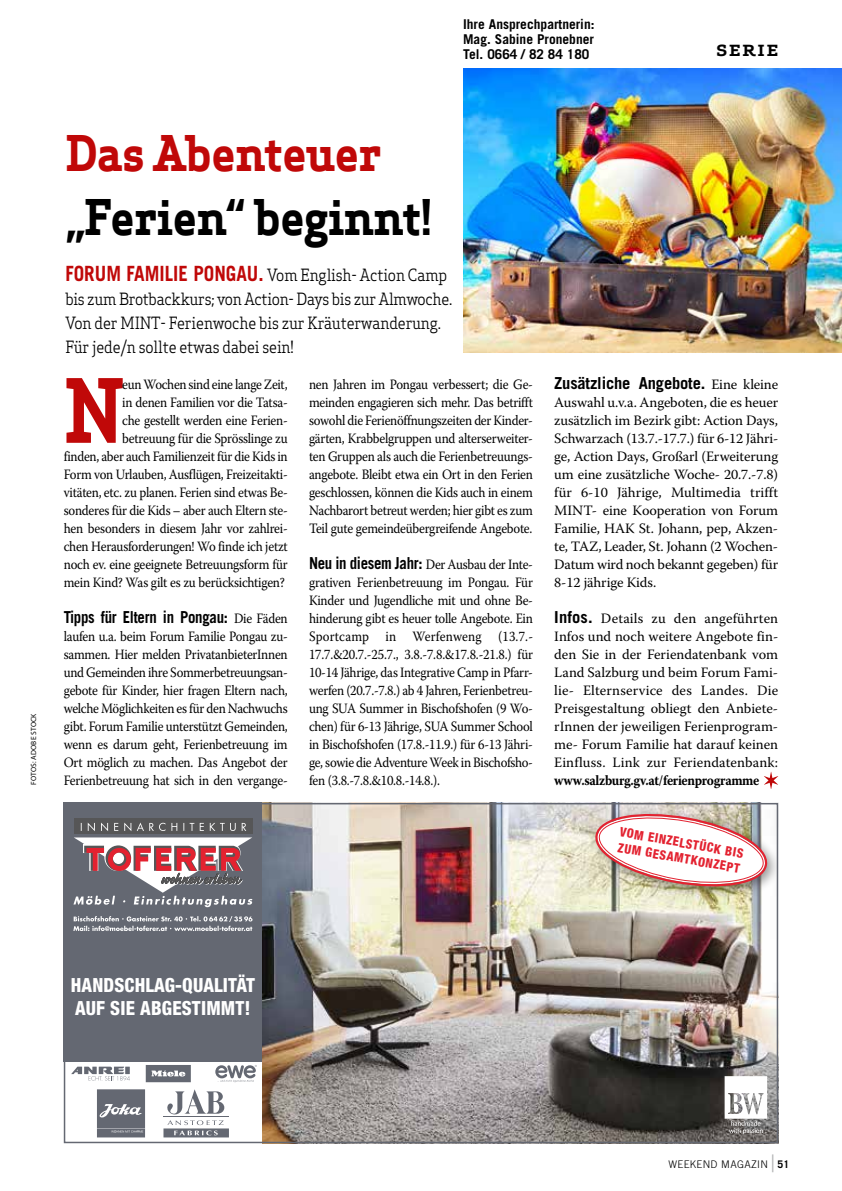
<style>
.page{position:relative;width:842px;height:1191px;background:#fff}
.page>*{position:absolute;margin:0;border:0;box-sizing:border-box;transform-origin:0 0}
.t1{font:700 86.25px "Apex Serif";color:#c00808;scale:.9 1}
.t2{font:700 48px "Apex Serif";letter-spacing:-.01em;color:#000;scale:.95 1}
.t3{font:700 48px "Apex Serif";letter-spacing:-.01em;color:#c00808;scale:.95 1}
.t4{font:700 24px "Trade Gothic LT Std";color:#b1b2b3;scale:.4 1}
.t5{font:800 condensed 19.5px/23.4px "Helvetica Neue LT Pro";letter-spacing:.01em;color:#fff;scale:.95 1}
.t6{font:16.5px/24px "Apex Serif";letter-spacing:-.01em;color:#000;scale:.9 1}
.t7{font:700 16.5px "Trade Gothic LT Std";letter-spacing:-.015em;color:#000;scale:.9 1}
.t8{font:700 16.5px "Trade Gothic LT Std";letter-spacing:-.015em;color:#000}
.t9{font:700 15px "Apex Serif";letter-spacing:.1em;color:#000;scale:1.2 1}
.t10{font:14.25px/18px "Warnock Pro";letter-spacing:-.02em;color:#000;text-align:justify;scale:.9 1}
.t11{font:14.25px/18px "Warnock Pro";letter-spacing:-.02em;color:#000;text-align:justify}
.t12{font:700 14.25px "Warnock Pro";letter-spacing:-.03em;color:#000;scale:.91 1}
.t13{font:700 13.5px/15px "Trade Gothic LT Std";color:#000;text-align:justify}
.t14{font:800 condensed 12.9px/15.6px "Helvetica Neue LT Pro";color:#e32230;scale:.95 1}
.t15{font:300 10.5px "Trade Gothic LT Std";letter-spacing:.03em;color:#000}
.t16{font:700 10.5px "Trade Gothic LT Std";color:#000}
.t17{font:7.5px "Myriad Pro";letter-spacing:.02em;color:#000}
.s1{font-family:"Trade Gothic LT Std";font-weight:700;font-size:21px;color:#c00808}
.s2{font-family:"Warnock Pro";font-weight:400;font-size:14.25px}
.s3{font-family:"Trade Gothic LT Std";font-weight:700;font-size:16.5px}
</style>
<div class="page">
<img style="left:262px;top:806px;width:513px;height:334px">
<div style="left:64px;top:803px;width:198px;height:259px;background:#646872"></div>
<div style="left:74px;top:819px;width:178px;height:15px;background:#565657"></div>
<svg style="left:81px;top:822px;width:155px;height:9px"></svg>
<svg style="left:242px;top:823px;width:4px;height:8px"></svg>
<svg style="left:73px;top:916px;width:179px;height:15px"></svg>
<svg style="left:73px;top:837px;width:179px;height:70px"></svg>
<div style="left:590px;top:808px;width:188px;height:93px;background:#000;opacity:.4"></div>
<img style="left:591px;top:807px;width:180px;height:83px">
<svg style="left:215px;top:1065px;width:42px;height:17px"></svg>
<svg style="left:71px;top:1066px;width:59px;height:15px"></svg>
<svg style="left:97px;top:1089px;width:48px;height:48px"></svg>
<hr style="left:163px;top:1116px;width:66px;height:1px;background:#646872">
<svg style="left:167px;top:1089px;width:57px;height:25px"></svg>
<svg style="left:163px;top:1120px;width:66px;height:17px"></svg>
<svg style="left:146px;top:1065px;width:45px;height:17px"></svg>
<svg style="left:725px;top:1076px;width:42px;height:58px"></svg>
<div style="left:64px;top:803px;width:714px;height:340px;border:2px solid #646872"></div>
<svg style="left:764px;top:771px;width:14px;height:18px"></svg>
<img style="left:463px;top:68px;width:379px;height:285px">
<p class="t13" style="left:463px;top:17px;width:133px">Ihre Ansprechpartnerin:<br>Mag. Sabine Pronebner Tel. 0664 / 82 84 180</p>
<p class="t9" style="left:716px;top:41px;width:53px">SERIE</p>
<p class="t17" style="left:29px;top:785px;width:73px;rotate:-90deg">FOTOS: ADOBE STOCK</p>
<h2 class="t3" style="left:65px;top:122px;width:335px">Das Abenteuer</h2>
<h2 class="t2" style="left:65px;top:187px;width:387px">„Ferien“ beginnt!</h2>
<p class="t6" style="left:65px;top:262px;width:431px"><span class="s1">FORUM FAMILIE PONGAU.</span> Vom English- Action Camp bis zum Brotbackkurs; von Action- Days bis zur Almwoche.<br>Von der MINT- Ferienwoche bis zur Kräuterwanderung.<br>Für jede/n sollte etwas dabei sein!</p>
<h1 class="t1" style="left:64px;top:355px;width:68px">N</h1>
<p class="t10" style="left:64px;top:375px;width:250px;text-align:right">eun Wochen sind eine lange Zeit,<br>in denen Familien vor die Tatsa-<br>che gestellt werden eine Ferien-<br>betreuung für die Sprösslinge zu<br>finden, aber auch Familienzeit für die Kids in Form von Urlauben, Ausflügen, Freizeitakti&shy;vitäten, etc. zu planen. Ferien sind etwas Be&shy;sonderes für die Kids – aber auch Eltern ste&shy;hen besonders in diesem Jahr vor zahlrei&shy;chen Herausforderungen! Wo finde ich jetzt noch ev. eine geeignete Betreuungsform für mein Kind? Was gilt es zu berücksichtigen?</p>
<p class="t7" style="left:64px;top:607px;width:250px">Tipps für Eltern in Pongau: <span class="s2">Die Fäden</span></p>
<p class="t10" style="left:64px;top:627px;width:250px">laufen u.a. beim Forum Familie Pongau zu&shy;sammen. Hier melden PrivatanbieterInnen und Gemeinden ihre Sommerbetreuungsan&shy;gebote für Kinder, hier fragen Eltern nach, welche Möglichkeiten es für den Nachwuchs gibt. Forum Familie unterstützt Gemeinden, wenn es darum geht, Ferienbetreuung im Ort möglich zu machen. Das Angebot der Ferienbetreuung hat sich in den vergange-</p>
<p class="t10" style="left:309px;top:375px;width:250px">nen Jahren im Pongau verbessert; die Ge&shy;meinden engagieren sich mehr. Das betrifft sowohl die Ferienöffnungszeiten der Kinder&shy;gärten, Krabbelgruppen und alterserweiter&shy;ten Gruppen als auch die Ferienbetreuungs&shy;angebote. Bleibt etwa ein Ort in den Ferien geschlossen, können die Kids auch in einem Nachbarort betreut werden; hier gibt es zum Teil gute gemeindeübergreifende Angebote.</p>
<p class="t10" style="left:309px;top:555px;width:250px"><span class="s3">Neu in diesem Jahr:</span> Der Ausbau der Inte&shy;grativen Ferienbetreuung im Pongau. Für Kinder und Jugendliche mit und ohne Be&shy;hinderung gibt es heuer tolle Angebote. Ein Sportcamp in Werfenweng (13.7.- 17.7.&amp;20.7.-25.7., 3.8.-7.8.&amp;17.8.-21.8.) für 10-14 Jährige, das Integrative Camp in Pfarr&shy;werfen (20.7.-7.8.) ab 4 Jahren, Ferienbetreu&shy;ung SUA Summer in Bischofshofen (9 Wo&shy;chen) für 6-13 Jährige, SUA Summer School in Bischofshofen (17.8.-11.9.) für 6-13 Jähri&shy;ge, sowie die Adventure Week in Bischofsho&shy;fen (3.8.-7.8.&amp;10.8.-14.8.).</p>
<p class="t8" style="left:554px;top:373px;width:225px">Zusätzliche Angebote. <span class="s2">Eine kleine</span></p>
<p class="t11" style="left:554px;top:393px;width:225px">Auswahl u.v.a. Angeboten, die es heuer zusätzlich im Bezirk gibt: Action Days, Schwarzach (13.7.-17.7.) für 6-12 Jähri&shy;ge, Action Days, Großarl (Erweiterung um eine zusätzliche Woche- 20.7.-7.8) für 6-10 Jährige, Multimedia trifft MINT- eine Kooperation von Forum Familie, HAK St. Johann, pep, Akzen&shy;te, TAZ, Leader, St. Johann (2 Wochen-Datum wird noch bekannt gegeben) für 8-12 jährige Kids.</p>
<p class="t11" style="left:554px;top:609px;width:225px"><span class="s3">Infos.</span> Details zu den angeführten Infos und noch weitere Angebote fin&shy;den Sie in der Feriendatenbank vom Land Salzburg und beim Forum Fami&shy;lie- Elternservice des Landes. Die Preisgestaltung obliegt den Anbiete&shy;rInnen der jeweiligen Ferienprogram&shy;me- Forum Familie hat darauf keinen Einfluss. Link zur Feriendatenbank:</p>
<p class="t12" style="left:554px;top:771px;width:227px">www.salzburg.gv.at/ferienprogramme</p>
<p class="t14" style="left:621px;top:823px;width:133px;rotate:10deg">VOM EINZELSTÜCK BIS<br>ZUM GESAMTKONZEPT</p>
<h3 class="t5" style="left:71px;top:972px;width:195px">HANDSCHLAG-QUALITÄT<br>AUF SIE ABGESTIMMT!</h3>
<p class="t15" style="left:668px;top:1157px;width:101px">WEEKEND MAGAZIN</p>
<h3 class="t4" style="left:772px;top:1148px;width:7px">|</h3>
<p class="t16" style="left:777px;top:1157px;width:13px">51</p>
</div>
